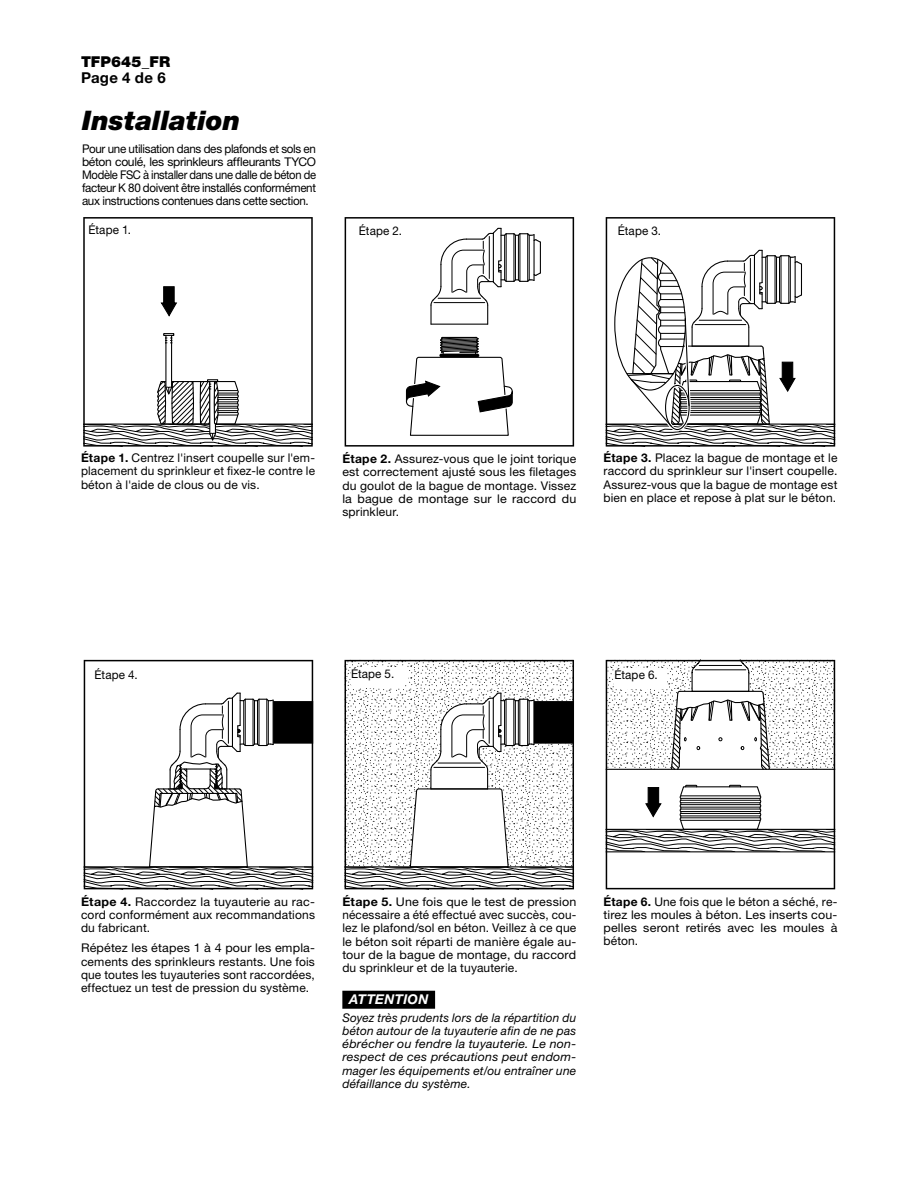
<style>
.page{position:relative;width:918px;height:1188px;background:#fff}
.page>*{position:absolute;margin:0;border:0;box-sizing:border-box;transform-origin:0 0}
.t1{font:italic 900 27px "Helvetica Neue LT Std";color:#000}
.t2{font:900 15px "Helvetica Neue LT Std";letter-spacing:.005em;color:#000}
.t3{font:700 15px "Helvetica Neue LT Std";letter-spacing:.015em;color:#000}
.t4{font:italic 700 13.5px "Helvetica Neue LT Pro";color:#fff}
.t5{font:12px/13.2px "Helvetica Neue LT Std";letter-spacing:.01em;color:#000;text-align:justify}
.t6{font:12px/13.2px "Helvetica Neue LT Std";letter-spacing:.01em;color:#000;text-align:justify;scale:1.04 1}
.t7{font:italic 12px/13.2px "Helvetica Neue LT Std";letter-spacing:.02em;color:#000;text-align:justify}
.t8{font:700 12px "Helvetica Neue LT Std";color:#000}
.s1{font-weight:700}
</style>
<div class="page">
<div style="left:342px;top:991px;width:93px;height:18px;background:#000"></div>
<svg style="left:83px;top:217px;width:230px;height:230px"></svg>
<svg style="left:606px;top:217px;width:229px;height:230px"></svg>
<div style="left:614px;top:226px;width:48px;height:19px;background:#fff"></div>
<svg style="left:345px;top:217px;width:229px;height:230px"></svg>
<div style="left:353px;top:226px;width:48px;height:19px;background:#fff"></div>
<svg style="left:345px;top:660px;width:229px;height:229px"></svg>
<div style="left:353px;top:669px;width:48px;height:19px;background:#fff"></div>
<svg style="left:84px;top:660px;width:229px;height:229px"></svg>
<div style="left:92px;top:669px;width:48px;height:19px;background:#fff"></div>
<svg style="left:606px;top:660px;width:229px;height:229px"></svg>
<div style="left:88px;top:223px;width:58px;height:28px;background:#fff"></div>
<div style="left:359px;top:225px;width:58px;height:27px;background:#fff"></div>
<div style="left:618px;top:225px;width:58px;height:27px;background:#fff"></div>
<div style="left:94px;top:668px;width:59px;height:28px;background:#fff"></div>
<div style="left:351px;top:667px;width:57px;height:18px;background:#fff"></div>
<div style="left:614px;top:668px;width:52px;height:20px;background:#fff"></div>
<p class="t2" style="left:81px;top:53px;width:91px">TFP645_FR</p>
<p class="t3" style="left:81px;top:69px;width:86px">Page 4 de 6</p>
<h1 class="t1" style="left:82px;top:104px;width:160px">Installation</h1>
<p class="t5" style="left:82px;top:142px;width:236px">Pour une utilisation dans des plafonds et sols en béton coulé, les sprinkleurs affleurants TYCO Modèle FSC à installer dans une dalle de béton de facteur K 80 doivent être installés conformément aux instructions contenues dans cette section.</p>
<p class="t5" style="left:88px;top:223px;width:44px">Étape 1.</p>
<p class="t5" style="left:359px;top:224px;width:45px">Étape 2.</p>
<p class="t5" style="left:618px;top:224px;width:45px">Étape 3.</p>
<p class="t8" style="left:98px;top:227px;width:38px">Step 1</p>
<p class="t8" style="left:359px;top:227px;width:38px">Step 2</p>
<p class="t8" style="left:620px;top:227px;width:38px">Step 3</p>
<p class="t5" style="left:81px;top:451px;width:236px"><span class="s1">Étape 1.</span> Centrez l'insert coupelle sur l'em&shy;placement du sprinkleur et fixez-le contre le béton à l'aide de clous ou de vis.</p>
<p class="t5" style="left:603px;top:451px;width:236px"><span class="s1">Étape 3.</span> Placez la bague de montage et le raccord du sprinkleur sur l'insert coupelle.<br>Assurez-vous que la bague de montage est bien en place et repose à plat sur le béton.</p>
<p class="t5" style="left:342px;top:452px;width:236px"><span class="s1">Étape 2.</span> Assurez-vous que le joint torique est correctement ajusté sous les filetages du goulot de la bague de montage. Vissez la bague de montage sur le raccord du sprinkleur.</p>
<p class="t5" style="left:94px;top:668px;width:45px">Étape 4.</p>
<p class="t5" style="left:351px;top:667px;width:45px">Étape 5.</p>
<p class="t5" style="left:614px;top:668px;width:45px">Étape 6.</p>
<p class="t8" style="left:98px;top:670px;width:38px">Step 4</p>
<p class="t8" style="left:359px;top:670px;width:38px">Step 5</p>
<p class="t8" style="left:620px;top:670px;width:38px">Step 6</p>
<p class="t6" style="left:81px;top:895px;width:227px"><span class="s1">Étape 4.</span> Raccordez la tuyauterie au rac&shy;cord conformément aux recommandations du fabricant.</p>
<p class="t6" style="left:81px;top:941px;width:226px">Répétez les étapes 1 à 4 pour les empla&shy;cements des sprinkleurs restants. Une fois que toutes les tuyauteries sont raccordées, effectuez un test de pression du système.</p>
<p class="t6" style="left:342px;top:895px;width:227px"><span class="s1">Étape 5.</span> Une fois que le test de pression nécessaire a été effectué avec succès, cou&shy;lez le plafond/sol en béton. Veillez à ce que le béton soit réparti de manière égale au&shy;tour de la bague de montage, du raccord du sprinkleur et de la tuyauterie.</p>
<p class="t4" style="left:349px;top:991px;width:19px">ATTENTION</p>
<p class="t7" style="left:342px;top:1011px;width:236px">Soyez très prudents lors de la répartition du béton autour de la tuyauterie afin de ne pas ébrécher ou fendre la tuyauterie. Le non&shy;respect de ces précautions peut endom&shy;mager les équipements et/ou entraîner une défaillance du système.</p>
<p class="t5" style="left:603px;top:895px;width:236px"><span class="s1">Étape 6.</span> Une fois que le béton a séché, re&shy;tirez les moules à béton. Les inserts cou&shy;pelles seront retirés avec les moules à béton.</p>
</div>
